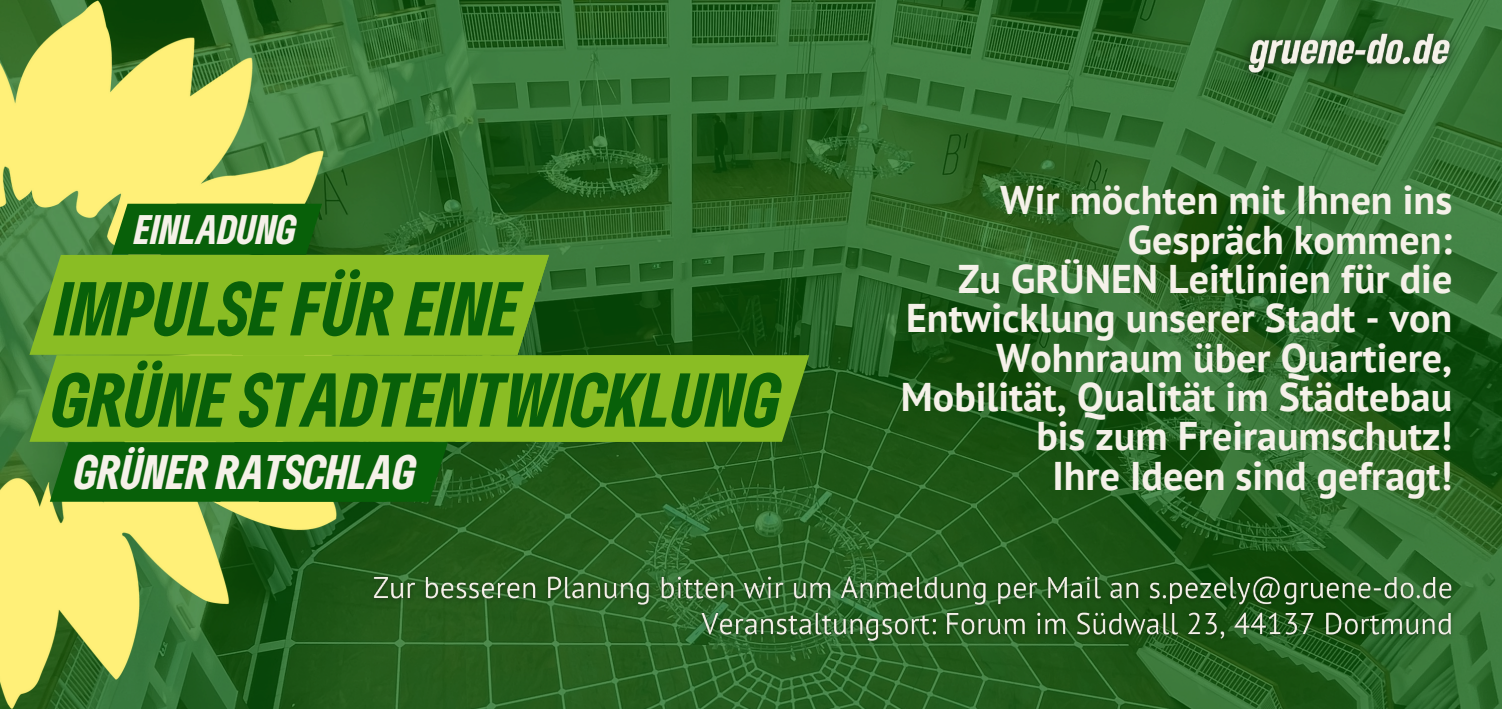
<style>
.page{position:relative;width:1502px;height:709px;background:#fff}
.page>*{position:absolute;margin:0;border:0;box-sizing:border-box;transform-origin:0 0}
.t1{font:italic 900 condensed 71px "Gruene Type";color:#086009}
.t2{font:italic 900 condensed 45.25px "Gruene Type";color:#f5f1e9}
.t3{font:700 40px/39.5px "PT Sans";color:#f5f1e9;text-align:right}
.t4{font:italic 900 condensed 38.5px "Gruene Type";color:#f5f1e9}
</style>
<div class="page">
<img style="left:381px;top:0;width:1121px;height:709px">
<img style="left:381px;top:568px;width:1081px;height:83px">
<img style="left:0;top:0;width:381px;height:709px">
<svg style="left:29px;top:204px;width:780px;height:298px;background:#548f20"></svg>
<img style="left:1229px;top:16px;width:241px;height:76px">
<p class="t4" style="left:135px;top:204px;width:163px">EINLADUNG</p>
<h3 class="t1" style="left:56px;top:261px;width:465px">IMPULSE FÜR EINE</h3>
<p class="t1" style="left:53px;top:353px;width:730px">GRÜNE STADTENTWICKLUNG</p>
<p class="t2" style="left:75px;top:442px;width:343px">GRÜNER RATSCHLAG</p>
<p class="t3" style="left:901px;top:179px;width:553px">Wir möchten mit Ihnen ins<br>Gespräch kommen:<br>Zu GRÜNEN Leitlinien für die<br>Entwicklung unserer Stadt - von<br>Wohnraum über Quartiere,<br>Mobilität, Qualität im Städtebau bis zum Freiraumschutz!</p>
<p class="t3" style="left:1052px;top:455px;width:401px">Ihre Ideen sind gefragt!</p>
</div>
